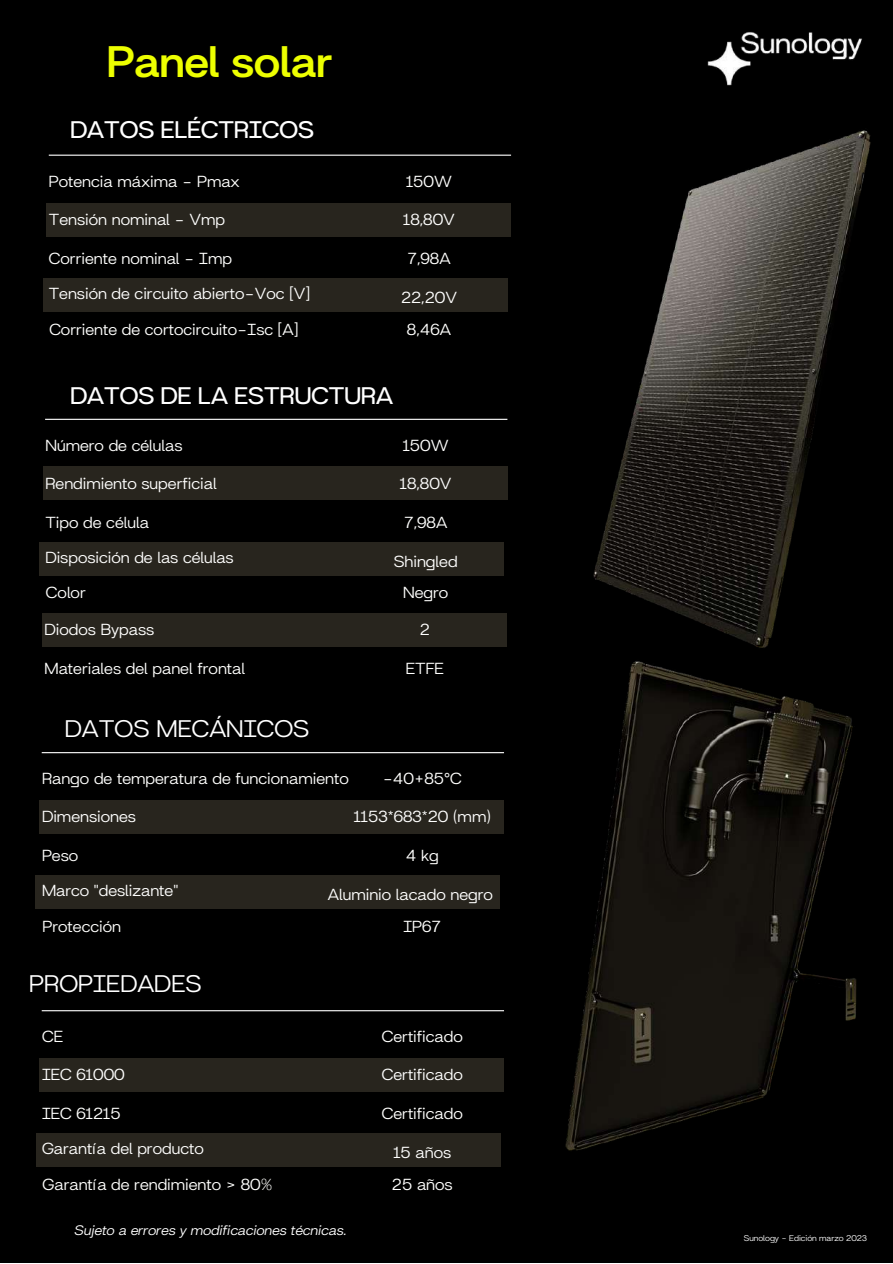
<style>
.page{position:relative;width:893px;height:1264px;background:#fff}
.page>*{position:absolute;margin:0;border:0;box-sizing:border-box;transform-origin:0 0}
.t1{font:800 48px "Britanica";color:#edff00}
.t2{font:700 26.1px "Britanica";color:#fff}
.t3{font:26.1px "Britanica";color:#fff}
.t4{font:17.4px/35.2px "Britanica";color:#fffffe}
.t5{font:italic 15px "Britanica";color:#fff}
.t6{font:9px "Britanica";color:#fff}
</style>
<div class="page">
<div style="left:0;top:0;width:892px;height:1262px;background:#000"></div>
<img style="left:593px;top:130px;width:278px;height:503px">
<img style="left:565px;top:633px;width:292px;height:518px">
<hr style="left:49px;top:155px;width:462px;height:1px;background:#fff">
<hr style="left:45px;top:419px;width:462px;height:1px;background:#fff">
<div style="left:46px;top:203px;width:465px;height:33px;background:#28251e"></div>
<div style="left:43px;top:278px;width:464px;height:34px;background:#28251e"></div>
<div style="left:43px;top:466px;width:464px;height:34px;background:#28251e"></div>
<div style="left:39px;top:542px;width:465px;height:33px;background:#28251e"></div>
<div style="left:42px;top:613px;width:464px;height:33px;background:#28251e"></div>
<hr style="left:42px;top:752px;width:462px;height:1px;background:#fff">
<div style="left:39px;top:800px;width:465px;height:33px;background:#28251e"></div>
<div style="left:35px;top:875px;width:465px;height:34px;background:#28251e"></div>
<hr style="left:42px;top:1010px;width:462px;height:1px;background:#fff">
<div style="left:39px;top:1058px;width:465px;height:33px;background:#28251e"></div>
<div style="left:36px;top:1133px;width:464px;height:34px;background:#28251e"></div>
<img style="left:707px;top:32px;width:155px;height:54px">
<h1 class="t1" style="left:107px;top:29px;width:227px">Panel solar</h1>
<h2 class="t2" style="left:70px;top:111px;width:245px">DATOS ELÉCTRICOS</h2>
<p class="t4" style="left:49px;top:162px;width:193px">Potencia máxima - Pmax</p>
<p class="t4" style="left:406px;top:162px;width:47px">150W</p>
<p class="t4" style="left:49px;top:200px;width:178px">Tensión nominal - Vmp</p>
<p class="t4" style="left:403px;top:200px;width:53px">18,80V</p>
<p class="t4" style="left:49px;top:239px;width:185px">Corriente nominal - Imp</p>
<p class="t4" style="left:407px;top:239px;width:45px">7,98A</p>
<p class="t4" style="left:49px;top:274px;width:263px">Tensión de circuito abierto-Voc [V]<br>Corriente de cortocircuito-Isc [A]</p>
<p class="t4" style="left:401px;top:280px;width:57px;line-height:31.7px;text-align:center">22,20V<br>8,46A</p>
<h2 class="t2" style="left:70px;top:377px;width:324px">DATOS DE LA ESTRUCTURA</h2>
<p class="t4" style="left:45px;top:426px;width:139px">Número de células</p>
<p class="t4" style="left:402px;top:426px;width:47px">150W</p>
<p class="t4" style="left:45px;top:464px;width:173px">Rendimiento superficial</p>
<p class="t4" style="left:400px;top:464px;width:53px">18,80V</p>
<p class="t4" style="left:45px;top:503px;width:105px">Tipo de célula</p>
<p class="t4" style="left:404px;top:503px;width:45px">7,98A</p>
<p class="t4" style="left:45px;top:538px;width:190px">Disposición de las células<br>Color</p>
<p class="t4" style="left:394px;top:543px;width:65px;line-height:31.7px;text-align:center">Shingled<br>Negro</p>
<p class="t4" style="left:45px;top:610px;width:111px">Diodos Bypass</p>
<p class="t4" style="left:420px;top:610px;width:12px">2</p>
<p class="t4" style="left:45px;top:649px;width:202px">Materiales del panel frontal</p>
<p class="t4" style="left:405px;top:649px;width:40px">ETFE</p>
<h2 class="t3" style="left:65px;top:710px;width:246px">DATOS MECÁNICOS</h2>
<p class="t4" style="left:42px;top:759px;width:308px">Rango de temperatura de funcionamiento</p>
<p class="t4" style="left:382px;top:759px;width:81px">-40+85°C</p>
<p class="t4" style="left:42px;top:797px;width:95px">Dimensiones</p>
<p class="t4" style="left:354px;top:797px;width:138px">1153*683*20 (mm)</p>
<p class="t4" style="left:42px;top:836px;width:38px">Peso</p>
<p class="t4" style="left:406px;top:836px;width:34px">4 kg</p>
<p class="t4" style="left:42px;top:871px;width:138px">Marco "deslizante"<br>Protección</p>
<p class="t4" style="left:403px;top:877px;width:91px;line-height:31.7px;text-indent:-76px">Aluminio lacado negro<br>IP67</p>
<h2 class="t3" style="left:29px;top:965px;width:174px">PROPIEDADES</h2>
<p class="t4" style="left:42px;top:1017px;width:23px">CE</p>
<p class="t4" style="left:382px;top:1017px;width:83px">Certificado</p>
<p class="t4" style="left:42px;top:1055px;width:84px">IEC 61000</p>
<p class="t4" style="left:382px;top:1055px;width:83px">Certificado</p>
<p class="t4" style="left:42px;top:1094px;width:80px">IEC 61215</p>
<p class="t4" style="left:382px;top:1094px;width:83px">Certificado</p>
<p class="t4" style="left:42px;top:1129px;width:232px">Garantía del producto<br>Garantía de rendimiento &gt; 80%</p>
<p class="t4" style="left:392px;top:1134px;width:62px;line-height:31.7px">15 años<br>25 años</p>
<p class="t5" style="left:75px;top:1220px;width:273px">Sujeto a errores y modificaciones técnicas.</p>
<p class="t6" style="left:743px;top:1231px;width:124px">Sunology - Edición marzo 2023</p>
</div>
